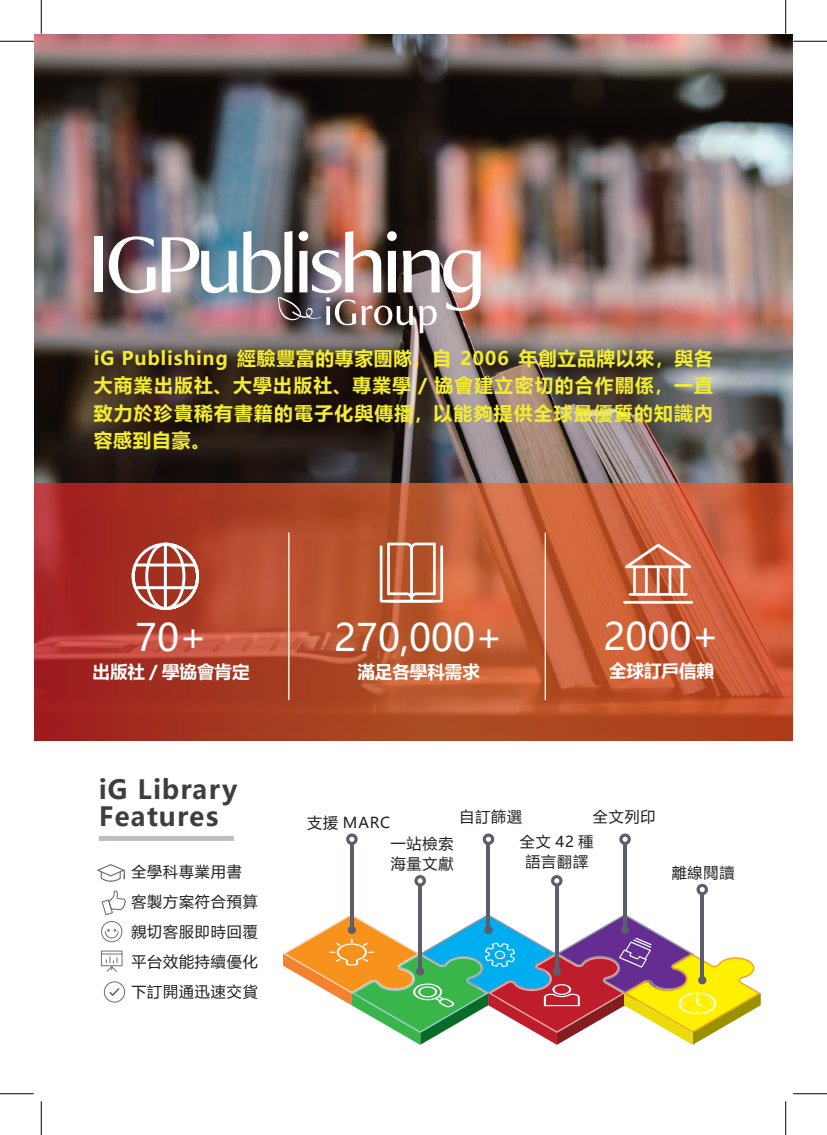
<style>
.page{position:relative;width:827px;height:1135px;background:#fff}
.page>*{position:absolute;margin:0;border:0;box-sizing:border-box;transform-origin:0 0}
.t1{font:37.5px "Microsoft Ya Hei";color:#fff}
.t2{font:700 26.25px/27.5px "Microsoft Ya Hei";letter-spacing:.04em;color:#3e3e3f}
.t3{font:700 18.75px/27.5px "Microsoft Ya Hei";letter-spacing:.07em;color:#f4ed2f;text-align:justify}
.t4{font:700 17.5px "Microsoft Ya Hei";color:#fff}
.t5{font:15px/30px "Microsoft Ya Hei";letter-spacing:.06em;color:#231f20}
</style>
<div class="page">
<img style="left:34px;top:34px;width:758px;height:707px">
<svg style="left:34px;top:484px;width:758px;height:256px;background:#b94c2e"></svg>
<hr style="left:288px;top:533px;width:1px;height:167px;background:#fff">
<hr style="left:544px;top:533px;width:2px;height:167px;background:#fff">
<svg style="left:625px;top:544px;width:66px;height:24px"></svg>
<hr style="left:633px;top:566px;width:3px;height:29px;background:#fff">
<hr style="left:680px;top:566px;width:3px;height:29px;background:#fff">
<hr style="left:645px;top:566px;width:2px;height:29px;background:#fff">
<hr style="left:656px;top:566px;width:3px;height:29px;background:#fff">
<hr style="left:668px;top:566px;width:3px;height:29px;background:#fff">
<hr style="left:628px;top:593px;width:59px;height:3px;background:#fff">
<hr style="left:623px;top:601px;width:70px;height:3px;background:#fff">
<svg style="left:132px;top:543px;width:67px;height:67px"></svg>
<svg style="left:380px;top:543px;width:63px;height:59px"></svg>
<div style="left:99px;top:836px;width:135px;height:5px;background:#bcbdc0"></div>
<svg style="left:101px;top:950px;width:21px;height:22px"></svg>
<svg style="left:101px;top:921px;width:22px;height:21px"></svg>
<svg style="left:97px;top:864px;width:28px;height:18px"></svg>
<svg style="left:102px;top:890px;width:24px;height:25px"></svg>
<hr style="left:350px;top:842px;width:4px;height:87px;background:#5d5e6d">
<svg style="left:346px;top:833px;width:11px;height:12px"></svg>
<hr style="left:418px;top:884px;width:4px;height:87px;background:#5d5e6d">
<svg style="left:414px;top:875px;width:12px;height:11px"></svg>
<hr style="left:486px;top:842px;width:4px;height:87px;background:#5d5e6d">
<svg style="left:482px;top:833px;width:12px;height:12px"></svg>
<hr style="left:623px;top:842px;width:4px;height:87px;background:#5d5e6d">
<svg style="left:619px;top:833px;width:12px;height:12px"></svg>
<hr style="left:700px;top:893px;width:4px;height:86px;background:#5d5e6d">
<svg style="left:696px;top:884px;width:12px;height:11px"></svg>
<svg style="left:283px;top:914px;width:477px;height:131px"></svg>
<hr style="left:555px;top:884px;width:3px;height:87px;background:#5d5e6d">
<div style="left:552px;top:967px;width:9px;height:9px;background:#5d5e6d;border-radius:50%"></div>
<svg style="left:551px;top:875px;width:11px;height:11px"></svg>
<svg style="left:109px;top:236px;width:46px;height:57px"></svg>
<svg style="left:162px;top:237px;width:75px;height:56px"></svg>
<div style="left:94px;top:237px;width:9px;height:55px;background:#fff"></div>
<img style="left:243px;top:231px;width:237px;height:102px">
<svg style="left:103px;top:981px;width:23px;height:22px"></svg>
<hr style="left:0;top:41px;width:34px;height:1px;background:#000">
<hr style="left:793px;top:41px;width:34px;height:1px;background:#000">
<hr style="left:0;top:1093px;width:34px;height:1px;background:#000">
<hr style="left:793px;top:1093px;width:34px;height:1px;background:#000">
<hr style="left:41px;top:0;width:1px;height:34px;background:#000">
<hr style="left:41px;top:1101px;width:1px;height:34px;background:#000">
<hr style="left:785px;top:0;width:1px;height:34px;background:#000">
<hr style="left:785px;top:1101px;width:1px;height:34px;background:#000">
<p class="t3" style="left:94px;top:344px;width:620px">iG Publishing 經驗豐富的專家團隊，自 2006 年創立品牌以來，與各大商業出版社、大學出版社、專業學 / 協會建立密切的合作關係，一直致力於珍貴稀有書籍的電子化與傳播，以能夠提供全球最優質的知識內容感到自豪。</p>
<h1 class="t1" style="left:135px;top:612px;width:73px">70+</h1>
<p class="t4" style="left:93px;top:660px;width:159px">出版社 / 學協會肯定</p>
<h2 class="t2" style="left:99px;top:774px;width:140px">iG Library<br>Features</h2>
<p class="t5" style="left:131px;top:856px;width:128px">全學科專業用書客製方案符合預算親切客服即時回覆平台效能持續優化下訂開通迅速交貨</p>
<h1 class="t1" style="left:334px;top:612px;width:170px">270,000+</h1>
<p class="t4" style="left:357px;top:660px;width:124px">滿足各學科需求</p>
<h1 class="t1" style="left:603px;top:611px;width:117px">2000+</h1>
<p class="t4" style="left:609px;top:659px;width:106px">全球訂戶信賴</p>
<p class="t5" style="left:307px;top:807px;width:85px">支援 MARC</p>
<p class="t5" style="left:391px;top:833px;width:64px;line-height:20px">一站檢索海量文獻</p>
<p class="t5" style="left:520px;top:804px;width:75px;line-height:25px;text-indent:-60px">自訂篩選<br>全文 42 種</p>
<p class="t5" style="left:525px;top:846px;width:64px">語言翻譯</p>
<p class="t5" style="left:593px;top:801px;width:64px">全文列印</p>
<p class="t5" style="left:671px;top:857px;width:64px">離線閱讀</p>
</div>
